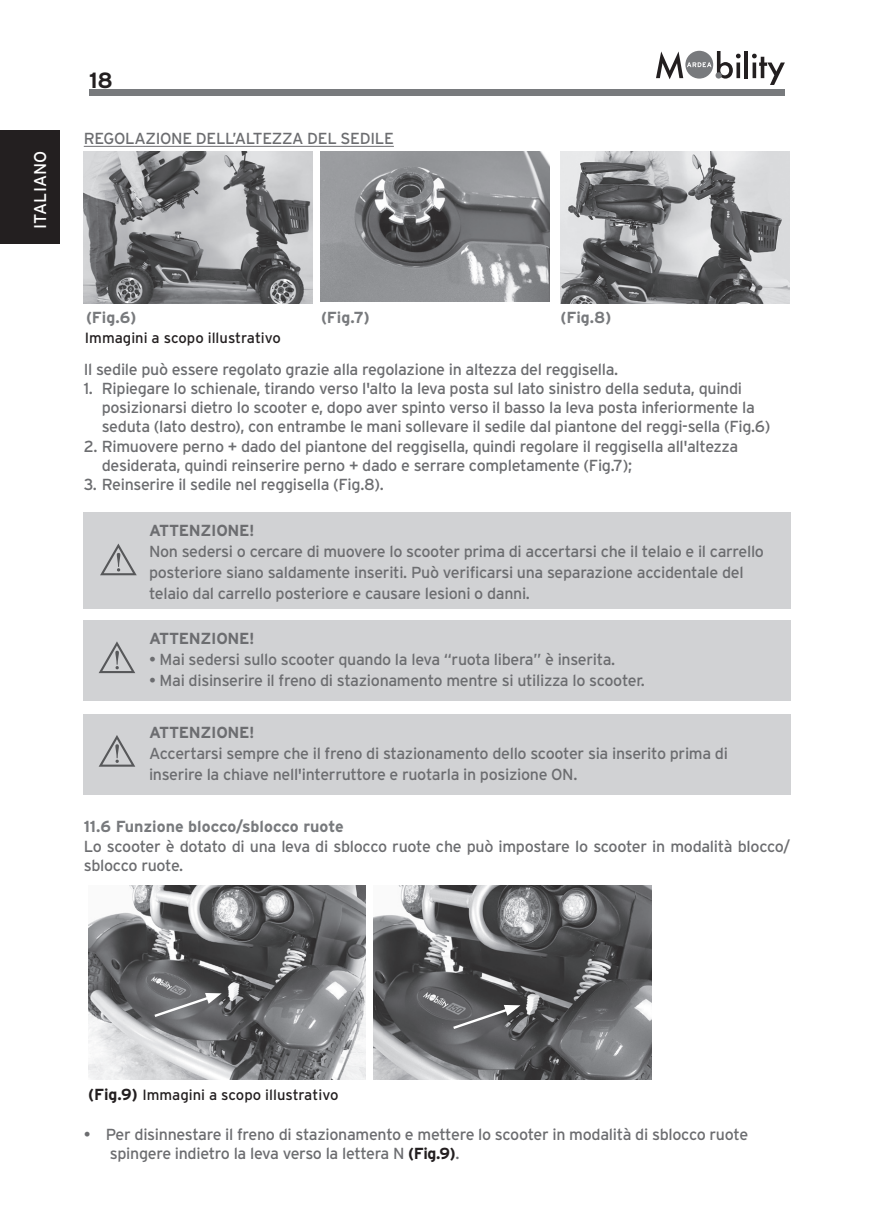
<style>
.page{position:relative;width:874px;height:1225px;background:#fff}
.page>*{position:absolute;margin:0;border:0;box-sizing:border-box;transform-origin:0 0}
.t1{font:700 22px "Interstate";color:#231f20}
.t2{font:17px "Interstate";letter-spacing:.005em;color:#fff}
.t3{font:16px/19.2px "Interstate";letter-spacing:-.02em;color:#6c6d70}
.t4{font:700 16px "Interstate";color:#787a7d}
.t5{font:700 16px "Interstate";letter-spacing:-.02em;color:#6c6d70}
.t6{font:14.8px "Interstate";color:#231f20}
.s1{font-weight:700;font-size:16px}
.s2{font-weight:700;color:#231f20}
</style>
<div class="page">
<div style="left:89px;top:89px;width:695px;height:7px;background:#787a7d"></div>
<div style="left:0;top:130px;width:60px;height:114px;background:#231f20"></div>
<hr style="left:744px;top:51px;width:3px;height:27px;background:#231f20">
<svg style="left:752px;top:54px;width:32px;height:31px"></svg>
<svg style="left:656px;top:51px;width:84px;height:28px"></svg>
<div style="left:715px;top:72px;width:6px;height:7px;background:#787a7d;border-radius:50%"></div>
<hr style="left:84px;top:146px;width:309px;height:1px;background:#6c6d70">
<img style="left:560px;top:151px;width:229px;height:153px">
<img style="left:84px;top:151px;width:229px;height:153px">
<img style="left:320px;top:151px;width:229px;height:151px">
<div style="left:84px;top:512px;width:706px;height:97px;background:#d1d2d4"></div>
<svg style="left:100px;top:543px;width:37px;height:32px"></svg>
<div style="left:84px;top:620px;width:706px;height:81px;background:#d1d2d4"></div>
<svg style="left:99px;top:641px;width:36px;height:32px"></svg>
<div style="left:84px;top:713px;width:706px;height:81px;background:#d1d2d4"></div>
<svg style="left:99px;top:735px;width:36px;height:31px"></svg>
<img style="left:88px;top:886px;width:277px;height:193px">
<img style="left:373px;top:886px;width:278px;height:193px">
<svg style="left:152px;top:993px;width:69px;height:26px;background:#808083"></svg>
<svg style="left:450px;top:1005px;width:70px;height:26px;background:#737375"></svg>
<p class="t2" style="left:31px;top:229px;width:80px;rotate:-90deg">ITALIANO</p>
<h1 class="t1" style="left:89px;top:68px;width:25px">18</h1>
<p class="t3" style="left:84px;top:129px;width:311px">REGOLAZIONE DELL’ALTEZZA DEL SEDILE</p>
<p class="t4" style="left:86px;top:308px;width:52px">(Fig.6)</p>
<p class="t4" style="left:321px;top:308px;width:50px">(Fig.7)</p>
<p class="t4" style="left:560px;top:308px;width:52px">(Fig.8)</p>
<p class="t6" style="left:85px;top:330px;width:197px">Immagini a scopo illustrativo</p>
<p class="t3" style="left:84px;top:359px;width:535px">Il sedile può essere regolato grazie alla regolazione in altezza del reggisella.</p>
<p class="t3" style="left:102px;top:378px;width:669px;text-indent:-18px">1. Ripiegare lo schienale, tirando verso l'alto la leva posta sul lato sinistro della seduta, quindi posizionarsi dietro lo scooter e, dopo aver spinto verso il basso la leva posta inferiormente la seduta (lato destro), con entrambe le mani sollevare il sedile dal piantone del reggi-sella (Fig.6)</p>
<p class="t3" style="left:102px;top:436px;width:637px;text-indent:-18px">2. Rimuovere perno + dado del piantone del reggisella, quindi regolare il reggisella all'altezza desiderata, quindi reinserire perno + dado e serrare completamente (Fig.7);</p>
<p class="t3" style="left:84px;top:474px;width:301px">3. Reinserire il sedile nel reggisella (Fig.8).</p>
<p class="t5" style="left:149px;top:522px;width:107px">ATTENZIONE!</p>
<p class="t3" style="left:149px;top:541px;width:616px;line-height:21px">Non sedersi o cercare di muovere lo scooter prima di accertarsi che il telaio e il carrello posteriore siano saldamente inseriti. Può verificarsi una separazione accidentale del telaio dal carrello posteriore e causare lesioni o danni.</p>
<p class="t5" style="left:149px;top:629px;width:107px">ATTENZIONE!</p>
<p class="t3" style="left:149px;top:650px;width:467px">• Mai sedersi sullo scooter quando la leva “ruota libera” è inserita.</p>
<p class="t3" style="left:149px;top:671px;width:497px">• Mai disinserire il freno di stazionamento mentre si utilizza lo scooter.</p>
<p class="t5" style="left:149px;top:723px;width:107px">ATTENZIONE!</p>
<p class="t3" style="left:149px;top:742px;width:580px;line-height:21px">Accertarsi sempre che il freno di stazionamento dello scooter sia inserito prima di inserire la chiave nell'interruttore e ruotarla in posizione ON.</p>
<p class="t4" style="left:84px;top:818px;width:261px">11.6 Funzione blocco/sblocco ruote</p>
<p class="t3" style="left:84px;top:836px;width:707px">Lo scooter è dotato di una leva di sblocco ruote che può impostare lo scooter in modalità blocco/ sblocco ruote.</p>
<p class="t6" style="left:88px;top:1087px;width:252px"><span class="s1">(Fig.9)</span> Immagini a scopo illustrativo</p>
<p class="t3" style="left:110px;top:1124px;width:639px;text-indent:-26px">• Per disinnestare il freno di stazionamento e mettere lo scooter in modalità di sblocco ruote spingere indietro la leva verso la lettera N <span class="s2">(Fig.9)</span>.</p>
</div>
